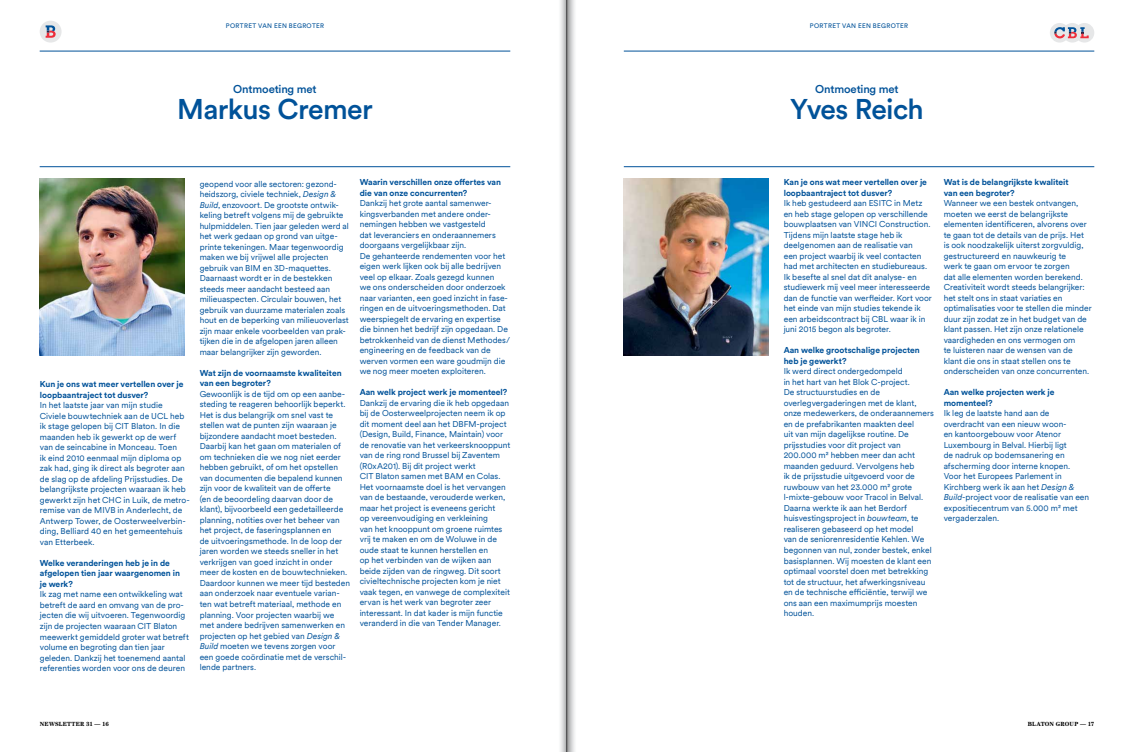
<style>
.page{position:relative;width:1134px;height:752px;background:#fff}
.page>*{position:absolute;margin:0;border:0;box-sizing:border-box;transform-origin:0 0}
.t1{font:500 28.3px "Circular Std";letter-spacing:-.025em;color:#005299}
.t2{font:500 11.3px "Circular Std";letter-spacing:-.01em;color:#005299}
.t3{font:8.5px/10.5px "Circular LL";color:#005299}
.t4{font:700 8.5px/10.5px "Circular Std";letter-spacing:-.005em;color:#005299}
.t5{font:6.5px "Circular Std";letter-spacing:.055em;color:#005299}
.t6{font:700 6px "Century IT Cby BT";letter-spacing:.015em;color:#000}
.s1{font-style:italic}
</style>
<div class="page">
<hr style="left:40px;top:51px;width:470px;height:1px;background:#005299">
<hr style="left:40px;top:166px;width:470px;height:1px;background:#005299">
<img style="left:40px;top:178px;width:145px;height:177px">
<hr style="left:624px;top:51px;width:470px;height:1px;background:#005299">
<hr style="left:624px;top:166px;width:470px;height:1px;background:#005299">
<img style="left:624px;top:178px;width:145px;height:177px">
<div style="left:1075px;top:23px;width:19px;height:20px;background:#e6e7e8;border-radius:50%"></div>
<div style="left:1062px;top:23px;width:20px;height:20px;background:#e6e7e8;border-radius:50%"></div>
<div style="left:1050px;top:23px;width:19px;height:20px;background:#e6e7e8;border-radius:50%"></div>
<svg style="left:1054px;top:27px;width:35px;height:11px"></svg>
<div style="left:40px;top:21px;width:22px;height:22px;background:#e6e7e8;border-radius:50%"></div>
<svg style="left:46px;top:25px;width:10px;height:13px"></svg>
<svg style="left:560px;top:0;width:7px;height:751px"></svg>
<svg style="left:567px;top:0;width:8px;height:751px"></svg>
<p class="t5" style="left:226px;top:22px;width:6px">PORTRET</p>
<p class="t5" style="left:258px;top:22px;width:21px">VAN EEN</p>
<p class="t5" style="left:289px;top:22px;width:19px">BEGROTER</p>
<p class="t5" style="left:810px;top:22px;width:6px">PORTRET</p>
<p class="t5" style="left:842px;top:22px;width:21px">VAN EEN</p>
<p class="t5" style="left:873px;top:22px;width:19px">BEGROTER</p>
<h2 class="t2" style="left:233px;top:82px;width:85px">Ontmoeting met</h2>
<h1 class="t1" style="left:177px;top:91px;width:197px">Markus Cremer</h1>
<p class="t4" style="left:40px;top:378px;width:145px">Kun je ons wat meer vertellen over je loopbaantraject tot dusver?</p>
<p class="t3" style="left:40px;top:399px;width:152px">In het laatste jaar van mijn studie Civiele bouwtechniek aan de UCL heb ik stage gelopen bij CIT Blaton. In die maanden heb ik gewerkt op de werf van de seincabine in Monceau. Toen<br>ik eind 2010 eenmaal mijn diploma op zak had, ging ik direct als begroter aan de slag op de afdeling Prijsstudies. De belangrijkste projecten waaraan ik heb gewerkt zijn het CHC in Luik, de metro&shy;remise van de MIVB in Anderlecht, de Antwerp Tower, de Oosterweelverbin&shy;ding, Belliard 40 en het gemeentehuis van Etterbeek.</p>
<p class="t4" style="left:40px;top:557px;width:142px">Welke veranderingen heb je in de afgelopen tien jaar waargenomen in je werk?</p>
<p class="t3" style="left:40px;top:588px;width:151px">Ik zag met name een ontwikkeling wat betreft de aard en omvang van de pro&shy;jecten die wij uitvoeren. Tegenwoordig zijn de projecten waaraan CIT Blaton meewerkt gemiddeld groter wat betreft volume en begroting dan tien jaar geleden. Dankzij het toenemend aantal referenties worden voor ons de deuren</p>
<p class="t3" style="left:200px;top:178px;width:151px">geopend voor alle sectoren: gezond&shy;heidszorg, civiele techniek, <span class="s1">Design &amp; Build</span>, enzovoort. De grootste ontwik&shy;keling betreft volgens mij de gebruikte hulpmiddelen. Tien jaar geleden werd al het werk gedaan op grond van uitge&shy;printe tekeningen. Maar tegenwoordig maken we bij vrijwel alle projecten gebruik van BIM en 3D-maquettes.<br>Daarnaast wordt er in de bestekken steeds meer aandacht besteed aan milieuaspecten. Circulair bouwen, het gebruik van duurzame materialen zoals hout en de beperking van milieuoverlast zijn maar enkele voorbeelden van prak&shy;tijken die in de afgelopen jaren alleen maar belangrijker zijn geworden.</p>
<p class="t4" style="left:200px;top:367px;width:143px">Wat zijn de voornaamste kwaliteiten van een begroter?</p>
<p class="t3" style="left:200px;top:388px;width:152px">Gewoonlijk is de tijd om op een aanbe&shy;steding te reageren behoorlijk beperkt.<br>Het is dus belangrijk om snel vast te stellen wat de punten zijn waaraan je bijzondere aandacht moet besteden.<br>Daarbij kan het gaan om materialen of om technieken die we nog niet eerder hebben gebruikt, of om het opstellen van documenten die bepalend kunnen zijn voor de kwaliteit van de offerte<br>(en de beoordeling daarvan door de klant), bijvoorbeeld een gedetailleerde planning, notities over het beheer van het project, de faseringsplannen en<br>de uitvoeringsmethode. In de loop der jaren worden we steeds sneller in het verkrijgen van goed inzicht in onder meer de kosten en de bouwtechnieken.<br>Daardoor kunnen we meer tijd besteden aan onderzoek naar eventuele varian&shy;ten wat betreft materiaal, methode en planning. Voor projecten waarbij we met andere bedrijven samenwerken en projecten op het gebied van <span class="s1">Design &amp; Build</span> moeten we tevens zorgen voor een goede coördinatie met de verschil&shy;lende partners.</p>
<p class="t4" style="left:360px;top:176px;width:143px">Waarin verschillen onze offertes van die van onze concurrenten?</p>
<p class="t3" style="left:360px;top:197px;width:152px">Dankzij het grote aantal samenwer&shy;kingsverbanden met andere onder&shy;nemingen hebben we vastgesteld<br>dat leveranciers en onderaannemers doorgaans vergelijkbaar zijn.<br>De gehanteerde rendementen voor het eigen werk lijken ook bij alle bedrijven veel op elkaar. Zoals gezegd kunnen<br>we ons onderscheiden door onderzoek naar varianten, een goed inzicht in fase&shy;ringen en de uitvoeringsmethoden. Dat weerspiegelt de ervaring en expertise die binnen het bedrijf zijn opgedaan. De betrokkenheid van de dienst Methodes/ engineering en de feedback van de werven vormen een ware goudmijn die we nog meer moeten exploiteren.</p>
<p class="t4" style="left:360px;top:386px;width:149px">Aan welk project werk je momenteel?</p>
<p class="t3" style="left:360px;top:397px;width:152px">Dankzij de ervaring die ik heb opgedaan bij de Oosterweelprojecten neem ik op dit moment deel aan het DBFM-project (Design, Build, Finance, Maintain) voor de renovatie van het verkeersknooppunt van de ring rond Brussel bij Zaventem (R0xA201). Bij dit project werkt<br>CIT Blaton samen met BAM en Colas.<br>Het voornaamste doel is het vervangen van de bestaande, verouderde werken, maar het project is eveneens gericht<br>op vereenvoudiging en verkleining<br>van het knooppunt om groene ruimtes vrij te maken en om de Woluwe in de oude staat te kunnen herstellen en<br>op het verbinden van de wijken aan beide zijden van de ringweg. Dit soort civieltechnische projecten kom je niet vaak tegen, en vanwege de complexiteit ervan is het werk van begroter zeer interessant. In dat kader is mijn functie veranderd in die van Tender Manager.</p>
<h2 class="t2" style="left:815px;top:82px;width:85px">Ontmoeting met</h2>
<h1 class="t1" style="left:790px;top:91px;width:135px">Yves Reich</h1>
<p class="t4" style="left:784px;top:177px;width:145px">Kan je ons wat meer vertellen over je loopbaantraject tot dusver?</p>
<p class="t3" style="left:784px;top:197px;width:150px">Ik heb gestudeerd aan ESITC in Metz en heb stage gelopen op verschillende bouwplaatsen van VINCI Construction.<br>Tijdens mijn laatste stage heb ik deelgenomen aan de realisatie van<br>een project waarbij ik veel contacten had met architecten en studiebureaus.<br>Ik besefte al snel dat dit analyse- en studiewerk mij veel meer interesseerde dan de functie van werfleider. Kort voor het einde van mijn studies tekende ik een arbeidscontract bij CBL waar ik in juni 2015 begon als begroter.</p>
<p class="t4" style="left:784px;top:345px;width:138px">Aan welke grootschalige projecten heb je gewerkt?</p>
<p class="t3" style="left:784px;top:365px;width:152px">Ik werd direct ondergedompeld<br>in het hart van het Blok C-project.<br>De structuurstudies en de overlegvergaderingen met de klant, onze medewerkers, de onderaannemers en de prefabrikanten maakten deel<br>uit van mijn dagelijkse routine. De prijsstudies voor dit project van 200.000 m² hebben meer dan acht maanden geduurd. Vervolgens heb<br>ik de prijsstudie uitgevoerd voor de ruwbouw van het 23.000 m² grote l-mixte-gebouw voor Tracol in Belval.<br>Daarna werkte ik aan het Berdorf huisvestingsproject in <span class="s1">bouwteam</span>, te realiseren gebaseerd op het model<br>van de seniorenresidentie Kehlen. We begonnen van nul, zonder bestek, enkel basisplannen. Wij moesten de klant een optimaal voorstel doen met betrekking tot de structuur, het afwerkingsniveau en de technische efficiëntie, terwijl we ons aan een maximumprijs moesten houden.</p>
<p class="t4" style="left:944px;top:176px;width:127px">Wat is de belangrijkste kwaliteit van een begroter?</p>
<p class="t3" style="left:944px;top:197px;width:150px">Wanneer we een bestek ontvangen, moeten we eerst de belangrijkste elementen identificeren, alvorens over te gaan tot de details van de prijs. Het is ook noodzakelijk uiterst zorgvuldig, gestructureerd en nauwkeurig te<br>werk te gaan om ervoor te zorgen<br>dat alle elementen worden berekend.<br>Creativiteit wordt steeds belangrijker: het stelt ons in staat variaties en optimalisaties voor te stellen die minder duur zijn zodat ze in het budget van de klant passen. Het zijn onze relationele vaardigheden en ons vermogen om<br>te luisteren naar de wensen van de klant die ons in staat stellen ons te onderscheiden van onze concurrenten.</p>
<p class="t4" style="left:944px;top:386px;width:112px">Aan welke projecten werk je momenteel?</p>
<p class="t3" style="left:944px;top:407px;width:147px">Ik leg de laatste hand aan de overdracht van een nieuw woon-<br>en kantoorgebouw voor Atenor<br>Luxembourg in Belval. Hierbij ligt<br>de nadruk op bodemsanering en afscherming door interne knopen.<br>Voor het Europees Parlement in<br>Kirchberg werk ik aan het <span class="s1">Design &amp;<br>Build</span>-project voor de realisatie van een expositiecentrum van 5.000 m² met vergaderzalen.</p>
<p class="t6" style="left:40px;top:720px;width:71px">NEWSLETTER 31 — 16</p>
<p class="t6" style="left:1028px;top:720px;width:68px">BLATON GROUP — 17</p>
</div>
